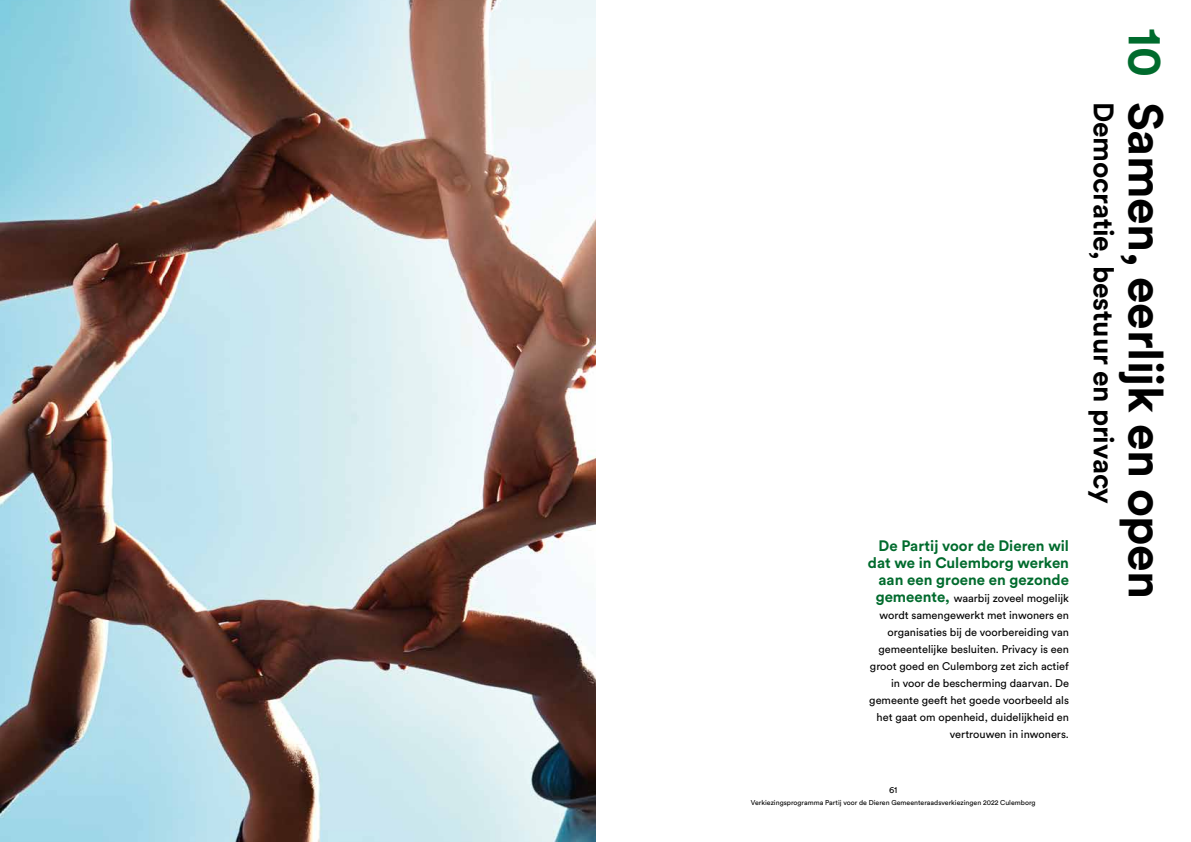
<style>
.page{position:relative;width:1191px;height:842px;background:#fff}
.page>*{position:absolute;margin:0;border:0;box-sizing:border-box;transform-origin:0 0}
.t1{font:700 48px "Circular Pro";letter-spacing:-.01em;color:#000}
.t2{font:700 28px "Circular Pro";letter-spacing:-.01em;color:#000}
.t3{font:700 15px/17px "Circular Pro";color:#006b2d;text-align:right}
.t4{font:11px/17px "Circular Pro";color:#000;text-align:right}
.t5{font:9px "Circular Pro";color:#000}
.t6{font:7px "Circular Pro";color:#000}
.s1{font-weight:700;font-size:15px;color:#006b2d}
.s2{color:#006b2d}
</style>
<div class="page">
<img style="left:0;top:0;width:595px;height:842px">
<h3 class="t3" style="left:868px;top:537px;width:203px">De Partij voor de Dieren wil dat we in Culemborg werken aan een groene en gezonde</h3>
<p class="t4" style="left:869px;top:589px;width:201px"><span class="s1">gemeente,</span> waarbij zoveel mogelijk wordt samengewerkt met inwoners en organisaties bij de voorbereiding van gemeentelijke besluiten. Privacy is een groot goed en Culemborg zet zich actief in voor de bescherming daarvan. De gemeente geeft het goede voorbeeld als het gaat om openheid, duidelijkheid en vertrouwen in inwoners.</p>
<p class="t5" style="left:889px;top:783px;width:10px">61</p>
<p class="t6" style="left:751px;top:797px;width:286px">Verkiezingsprogramma Partij voor de Dieren Gemeenteraadsverkiezingen 2022 Culemborg</p>
<h1 class="t1" style="left:1178px;top:28px;width:573px;rotate:90deg"><span class="s2">10</span> Samen, eerlijk en open</h1>
<h2 class="t2" style="left:1122px;top:102px;width:403px;rotate:90deg">Democratie, bestuur en privacy</h2>
</div>
